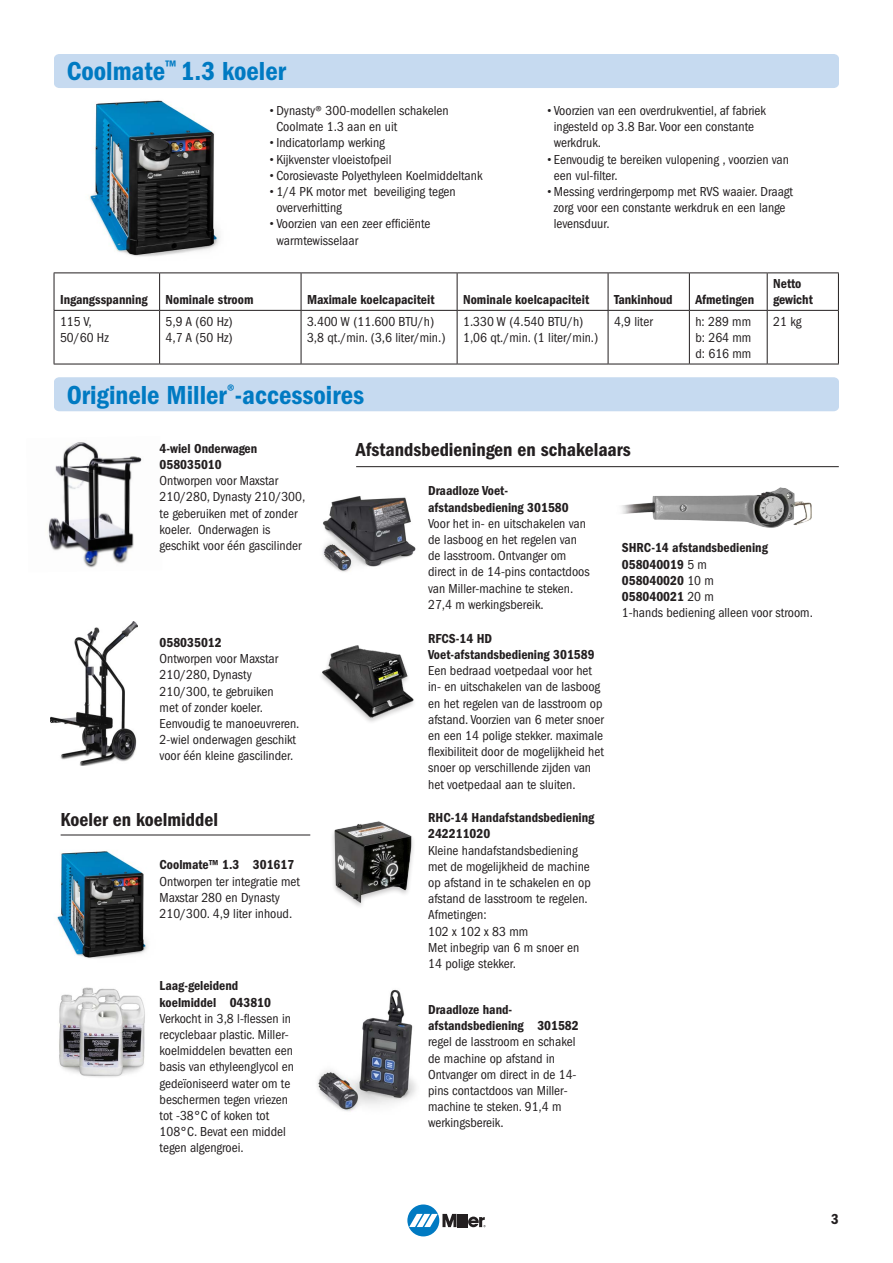
<style>
.page{position:relative;width:893px;height:1263px;background:#fff}
.page>*{position:absolute;margin:0;border:0;box-sizing:border-box;transform-origin:0 0}
.t1{font:27px "ITC Franklin Gothic Std Dm Cd";color:#007ac2}
.t2{font:19.5px "ITC Franklin Gothic Std Dm Cd";color:#231f20}
.t3{font:15px "ITC Franklin Gothic Std Dm Cd";color:#231f20}
.t4{font:condensed 13.5px/16.2px "ITC Franklin Gothic Std";color:#231f20}
.t5{font:13.5px/16.2px "ITC Franklin Gothic Std Dm Cd";color:#231f20}
.s1{font-weight:500;font-stretch:normal}
.s2{font-family:"ITC Franklin Gothic Std";font-stretch:condensed}
</style>
<div class="page">
<img style="left:57px;top:851px;width:91px;height:108px">
<img style="left:322px;top:496px;width:94px;height:76px">
<img style="left:317px;top:989px;width:99px;height:123px">
<img style="left:323px;top:645px;width:91px;height:76px">
<div style="left:330px;top:820px;width:86px;height:90px;background:#231f20;opacity:.25"></div>
<img style="left:335px;top:821px;width:77px;height:81px">
<img style="left:48px;top:442px;width:94px;height:126px">
<img style="left:51px;top:621px;width:87px;height:144px">
<img style="left:59px;top:987px;width:86px;height:90px">
<img style="left:621px;top:487px;width:191px;height:41px">
<img style="left:89px;top:100px;width:131px;height:157px">
<hr style="left:159px;top:273px;width:1px;height:37px;background:#231f20">
<hr style="left:301px;top:273px;width:1px;height:37px;background:#231f20">
<hr style="left:457px;top:273px;width:1px;height:37px;background:#231f20">
<hr style="left:608px;top:273px;width:1px;height:37px;background:#231f20">
<hr style="left:689px;top:273px;width:1px;height:37px;background:#231f20">
<hr style="left:767px;top:273px;width:1px;height:37px;background:#231f20">
<hr style="left:838px;top:273px;width:1px;height:37px;background:#231f20">
<hr style="left:54px;top:364px;width:106px;height:1px;background:#231f20">
<hr style="left:159px;top:311px;width:1px;height:53px;background:#231f20">
<hr style="left:160px;top:364px;width:141px;height:1px;background:#231f20">
<hr style="left:301px;top:311px;width:1px;height:53px;background:#231f20">
<hr style="left:301px;top:364px;width:156px;height:1px;background:#231f20">
<hr style="left:457px;top:364px;width:151px;height:1px;background:#231f20">
<hr style="left:608px;top:364px;width:81px;height:1px;background:#231f20">
<hr style="left:689px;top:364px;width:78px;height:1px;background:#231f20">
<hr style="left:767px;top:311px;width:1px;height:53px;background:#231f20">
<hr style="left:838px;top:311px;width:1px;height:53px;background:#231f20">
<hr style="left:767px;top:364px;width:72px;height:1px;background:#231f20">
<hr style="left:54px;top:311px;width:1px;height:53px;background:#231f20">
<hr style="left:54px;top:272px;width:106px;height:1px;background:#231f20">
<hr style="left:54px;top:273px;width:1px;height:37px;background:#231f20">
<hr style="left:160px;top:272px;width:141px;height:1px;background:#231f20">
<hr style="left:301px;top:272px;width:156px;height:1px;background:#231f20">
<hr style="left:457px;top:272px;width:151px;height:1px;background:#231f20">
<hr style="left:608px;top:272px;width:81px;height:1px;background:#231f20">
<hr style="left:689px;top:272px;width:78px;height:1px;background:#231f20">
<hr style="left:767px;top:272px;width:72px;height:1px;background:#231f20">
<hr style="left:54px;top:310px;width:106px;height:1px;background:#231f20">
<hr style="left:160px;top:310px;width:141px;height:1px;background:#231f20">
<hr style="left:301px;top:310px;width:156px;height:1px;background:#231f20">
<hr style="left:457px;top:310px;width:151px;height:1px;background:#231f20">
<hr style="left:608px;top:310px;width:81px;height:1px;background:#231f20">
<hr style="left:689px;top:310px;width:78px;height:1px;background:#231f20">
<hr style="left:767px;top:310px;width:72px;height:1px;background:#231f20">
<hr style="left:457px;top:311px;width:1px;height:53px;background:#231f20">
<hr style="left:608px;top:311px;width:1px;height:53px;background:#231f20">
<hr style="left:689px;top:311px;width:1px;height:53px;background:#231f20">
<div style="left:54px;top:54px;width:785px;height:34px;background:#c6daf0"></div>
<div style="left:54px;top:377px;width:785px;height:34px;background:#c6daf0"></div>
<hr style="left:356px;top:466px;width:483px;height:1px;background:#231f20">
<hr style="left:61px;top:835px;width:249px;height:1px;background:#231f20">
<div style="left:407px;top:1204px;width:32px;height:32px;background:#007ac2;border-radius:50%"></div>
<svg style="left:409px;top:1214px;width:77px;height:13px"></svg>
<h1 class="t1" style="left:67px;top:56px;width:221px">Coolmate<sup>™</sup> 1.3 koeler</h1>
<p class="t4" style="left:276px;top:102px;width:174px;text-indent:-9px"><span class="s1">•</span>Dynasty® 300-modellen schakelen<br>Coolmate 1.3 aan en uit</p>
<p class="t4" style="left:268px;top:135px;width:119px"><span class="s1">•</span>Indicatorlamp werking</p>
<p class="t4" style="left:268px;top:151px;width:125px"><span class="s1">•</span>Kijkvenster vloeistofpeil</p>
<p class="t4" style="left:268px;top:167px;width:216px"><span class="s1">•</span>Corosievaste Polyethyleen Koelmiddeltank</p>
<p class="t4" style="left:276px;top:183px;width:181px;text-indent:-9px"><span class="s1">•</span>1/4 PK motor met beveiliging tegen oververhitting</p>
<p class="t4" style="left:276px;top:216px;width:156px;text-indent:-9px"><span class="s1">•</span>Voorzien van een zeer efficiënte warmtewisselaar</p>
<p class="t4" style="left:554px;top:102px;width:214px;text-indent:-9px"><span class="s1">•</span>Voorzien van een overdrukventiel, af fabriek ingesteld op 3.8 Bar. Voor een constante werkdruk.</p>
<p class="t4" style="left:554px;top:151px;width:237px;text-indent:-9px"><span class="s1">•</span>Eenvoudig te bereiken vulopening , voorzien van een vul-filter.</p>
<p class="t4" style="left:554px;top:183px;width:241px;text-indent:-9px"><span class="s1">•</span>Messing verdringerpomp met RVS waaier. Draagt zorg voor een constante werkdruk en een lange levensduur.</p>
<p class="t5" style="left:60px;top:292px;width:89px">Ingangsspanning</p>
<p class="t5" style="left:166px;top:292px;width:89px">Nominale stroom</p>
<p class="t5" style="left:307px;top:292px;width:129px">Maximale koelcapaciteit</p>
<p class="t5" style="left:463px;top:292px;width:128px">Nominale koelcapaciteit</p>
<p class="t5" style="left:614px;top:292px;width:60px">Tankinhoud</p>
<p class="t5" style="left:695px;top:292px;width:60px">Afmetingen</p>
<p class="t5" style="left:773px;top:276px;width:41px">Netto gewicht</p>
<p class="t4" style="left:60px;top:313px;width:50px">115 V,<br>50/60 Hz</p>
<p class="t4" style="left:166px;top:313px;width:68px">5,9 A (60 Hz)<br>4,7 A (50 Hz)</p>
<p class="t4" style="left:307px;top:313px;width:140px">3.400 W (11.600 BTU/h)<br>3,8 qt./min. (3,6 liter/min.)</p>
<p class="t4" style="left:463px;top:313px;width:137px">1.330 W (4.540 BTU/h)<br>1,06 qt./min. (1 liter/min.)</p>
<p class="t4" style="left:614px;top:313px;width:40px">4,9 liter</p>
<p class="t4" style="left:695px;top:313px;width:57px;text-align:justify">h: 289 mm b: 264 mm d: 616 mm</p>
<p class="t4" style="left:773px;top:313px;width:30px">21 kg</p>
<h1 class="t1" style="left:67px;top:379px;width:299px">Originele Miller<sup>®</sup>-accessoires</h1>
<p class="t5" style="left:160px;top:440px;width:99px">4-wiel Onderwagen<br>058035010</p>
<p class="t4" style="left:160px;top:473px;width:147px">Ontworpen voor Maxstar<br>210/280, Dynasty 210/300, te geberuiken met of zonder koeler. Onderwagen is geschikt voor één gascilinder</p>
<p class="t5" style="left:160px;top:634px;width:64px">058035012</p>
<p class="t4" style="left:160px;top:651px;width:141px">Ontworpen voor Maxstar<br>210/280, Dynasty<br>210/300, te gebruiken<br>met of zonder koeler.<br>Eenvoudig te manoeuvreren.<br>2-wiel onderwagen geschikt voor één kleine gascilinder.</p>
<h2 class="t2" style="left:61px;top:809px;width:159px">Koeler en koelmiddel</h2>
<p class="t5" style="left:160px;top:857px;width:136px">Coolmate™ 1.3 301617</p>
<p class="t4" style="left:160px;top:873px;width:142px">Ontworpen ter integratie met<br>Maxstar 280 en Dynasty<br>210/300. 4,9 liter inhoud.</p>
<p class="t5" style="left:160px;top:978px;width:113px">Laag-geleidend koelmiddel 043810</p>
<p class="t4" style="left:160px;top:1010px;width:136px">Verkocht in 3,8 l-flessen in recyclebaar plastic. Miller&shy;koelmiddelen bevatten een basis van ethyleenglycol en gedeïoniseerd water om te beschermen tegen vriezen tot -38°C of koken tot<br>108°C. Bevat een middel tegen algengroei.</p>
<h2 class="t2" style="left:356px;top:438px;width:276px">Afstandsbedieningen en schakelaars</h2>
<p class="t5" style="left:428px;top:483px;width:142px">Draadloze Voet&shy;afstandsbediening 301580</p>
<p class="t4" style="left:428px;top:515px;width:163px">Voor het in- en uitschakelen van de lasboog en het regelen van de lasstroom. Ontvanger om direct in de 14-pins contactdoos van Miller-machine te steken.<br>27,4 m werkingsbereik.</p>
<p class="t5" style="left:428px;top:630px;width:168px">RFCS-14 HD<br>Voet-afstandsbediening 301589</p>
<p class="t4" style="left:428px;top:663px;width:177px">Een bedraad voetpedaal voor het in- en uitschakelen van de lasboog en het regelen van de lasstroom op afstand. Voorzien van 6 meter snoer en een 14 polige stekker. maximale flexibiliteit door de mogelijkheid het snoer op verschillende zijden van het voetpedaal aan te sluiten.</p>
<p class="t5" style="left:428px;top:810px;width:168px">RHC-14 Handafstandsbediening<br>242211020</p>
<p class="t4" style="left:428px;top:842px;width:164px">Kleine handafstandsbediening met de mogelijkheid de machine op afstand in te schakelen en op afstand de lasstroom te regelen.<br>Afmetingen:<br>102 x 102 x 83 mm<br>Met inbegrip van 6 m snoer en<br>14 polige stekker.</p>
<p class="t5" style="left:428px;top:1001px;width:152px">Draadloze hand&shy;afstandsbediening 301582</p>
<p class="t4" style="left:428px;top:1034px;width:150px">regel de lasstroom en schakel de machine op afstand in<br>Ontvanger om direct in de 14- pins contactdoos van Miller&shy;machine te steken. 91,4 m werkingsbereik.</p>
<p class="t5" style="left:622px;top:540px;width:148px">SHRC-14 afstandsbediening<br>058040019 <span class="s2">5 m<br></span>058040020 <span class="s2">10 m<br></span>058040021 <span class="s2">20 m</span></p>
<p class="t4" style="left:622px;top:605px;width:192px">1-hands bediening alleen voor stroom.</p>
<p class="t3" style="left:831px;top:1210px;width:9px">3</p>
</div>
